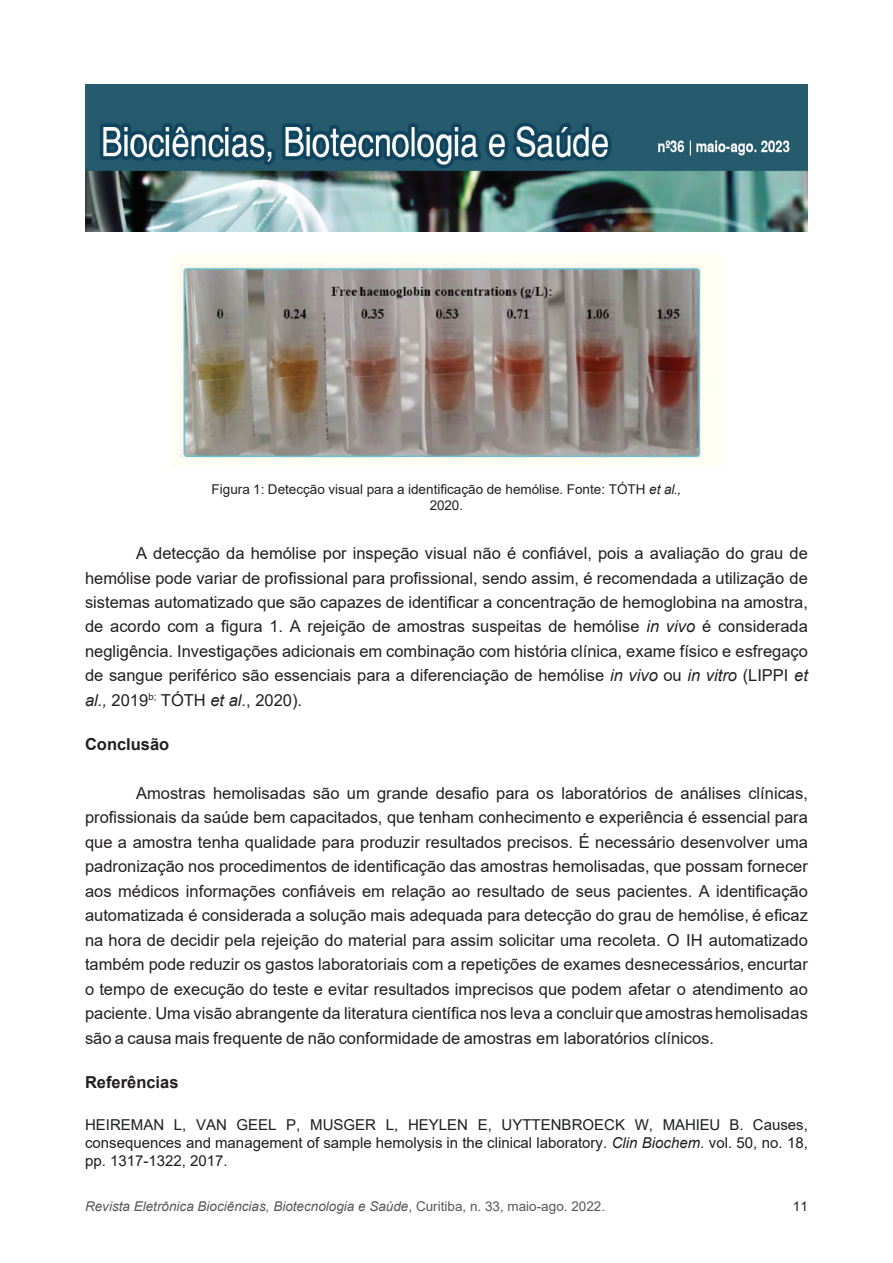
<style>
.page{position:relative;width:893px;height:1263px;background:#fff}
.page>*{position:absolute;margin:0;border:0;box-sizing:border-box;transform-origin:0 0}
.bio_texto{font:16.5px/24.5px "Arial";color:#231f20;text-align:justify}
.bio_subtítulo{font:700 16.5px "Arial";color:#231f20}
.bio_biblio{font:15px/18px "Arial";color:#1d1e1e;text-align:justify}
.t1{font:italic 13.5px "Arial";color:#57585a}
.bio_legenda{font:13.5px "Arial";color:#231f20}
.s1{font-style:italic}
.s2{font-style:normal}
</style>
<div class="page">
<img style="left:85px;top:85px;width:723px;height:146px">
<img style="left:171px;top:255px;width:551px;height:213px">
<p class="bio_legenda" style="left:212px;top:480px;width:471px">Figura 1: Detecção visual para a identificação de hemólise. Fonte: TÓTH <span class="s1">et al.,</span></p>
<p class="bio_legenda" style="left:430px;top:496px;width:35px">2020.</p>
<p class="bio_texto" style="left:85px;top:541px;width:724px;text-indent:51px">A detecção da hemólise por inspeção visual não é confiável, pois a avaliação do grau de hemólise pode variar de profissional para profissional, sendo assim, é recomendada a utilização de sistemas automatizado que são capazes de identificar a concentração de hemoglobina na amostra, de acordo com a figura 1. A rejeição de amostras suspeitas de hemólise <span class="s1">in vivo</span> é considerada negligência. Investigações adicionais em combinação com história clínica, exame físico e esfregaço de sangue periférico são essenciais para a diferenciação de hemólise <span class="s1">in vivo</span> ou <span class="s1">in vitro</span> (LIPPI <span class="s1">et al.,</span> 2019<sup>b;</sup> TÓTH <span class="s1">et al</span>., 2020).</p>
<p class="bio_subtítulo" style="left:85px;top:733px;width:86px">Conclusão</p>
<p class="bio_texto" style="left:85px;top:781px;width:724px;text-indent:51px">Amostras hemolisadas são um grande desafio para os laboratórios de análises clínicas, profissionais da saúde bem capacitados, que tenham conhecimento e experiência é essencial para que a amostra tenha qualidade para produzir resultados precisos. É necessário desenvolver uma padronização nos procedimentos de identificação das amostras hemolisadas, que possam fornecer aos médicos informações confiáveis em relação ao resultado de seus pacientes. A identificação automatizada é considerada a solução mais adequada para detecção do grau de hemólise, é eficaz na hora de decidir pela rejeição do material para assim solicitar uma recoleta. O IH automatizado também pode reduzir os gastos laboratoriais com a repetições de exames desnecessários, encurtar o tempo de execução do teste e evitar resultados imprecisos que podem afetar o atendimento ao paciente. Uma visão abrangente da literatura científica nos leva a concluir que amostras hemolisadas são a causa mais frequente de não conformidade de amostras em laboratórios clínicos.</p>
<p class="bio_subtítulo" style="left:85px;top:1070px;width:95px">Referências</p>
<p class="bio_biblio" style="left:85px;top:1116px;width:724px">HEIREMAN L, VAN GEEL P, MUSGER L, HEYLEN E, UYTTENBROECK W, MAHIEU B. Causes, consequences and management of sample hemolysis in the clinical laboratory. <span class="s1">Clin Biochem</span>. vol. 50, no. 18, pp. 1317-1322, 2017.</p>
<p class="t1" style="left:85px;top:1197px;width:522px">Revista Eletrônica Biociências, Biotecnologia e Saúde<span class="s2">, Curitiba, n. 33, maio-ago. 2022.</span></p>
<p class="bio_legenda" style="left:793px;top:1197px;width:17px">11</p>
</div>
